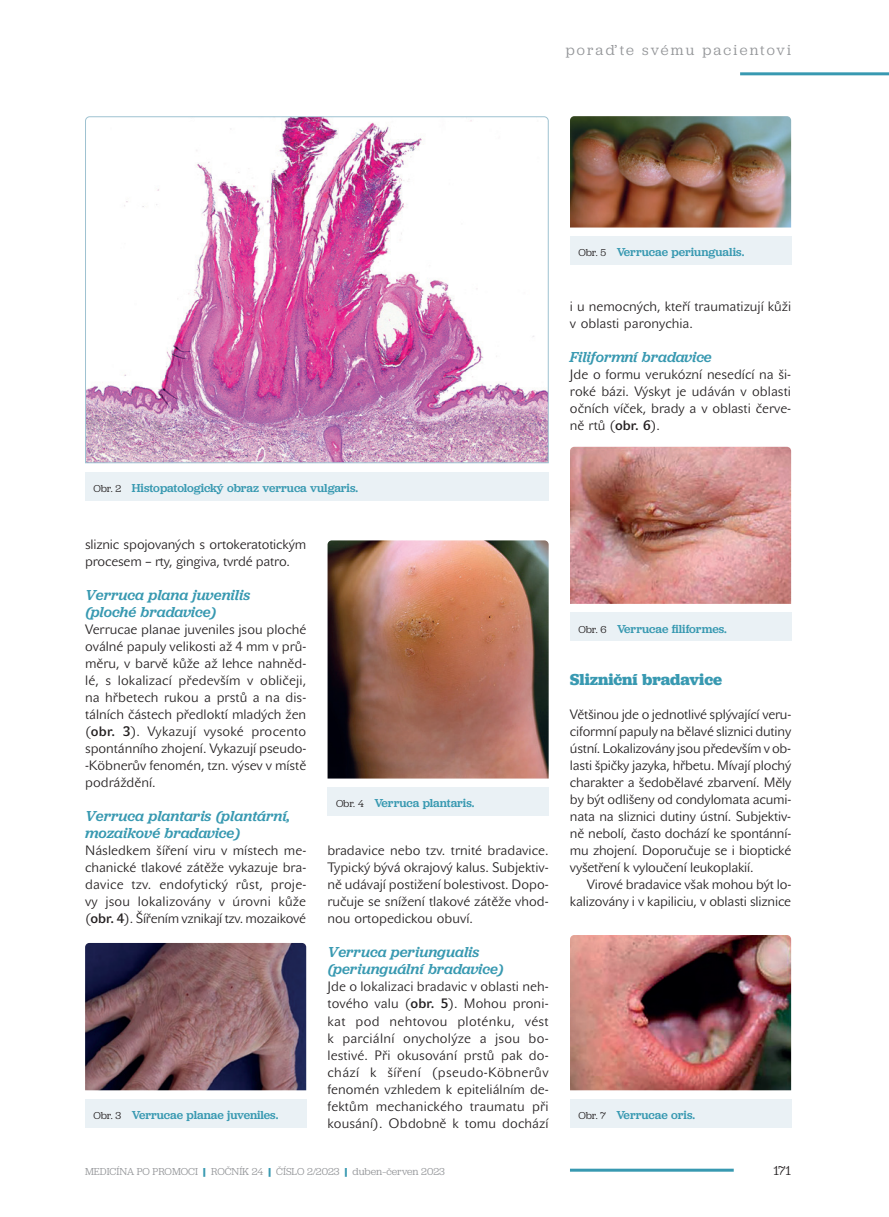
<style>
.page{position:relative;width:889px;height:1217px;background:#fff}
.page>*{position:absolute;margin:0;border:0;box-sizing:border-box;transform-origin:0 0}
.t1{font:700 16.5px "Jubilat";letter-spacing:-.005em;color:#3899b1}
.t2{font:italic 500 15px/17px "Jubilat";color:#3899b1}
.t3{font:15px "Jubilat";letter-spacing:.145em;color:#939598}
.t4{font:13.5px/17px "John Sans Lite Pro";color:#231f20;text-align:justify}
.t5{font:13.5px "Jubilat";color:#231f20}
.t6{font:500 12px "Jubilat";color:#3899b1}
.t7{font:10.5px "Jubilat";color:#939598}
.s1{font-weight:400;font-size:10.5px;color:#231f20}
.s2{font-weight:700}
.s3{font-weight:700;color:#3899b1}
</style>
<div class="page">
<hr style="left:570px;top:1168px;width:163px;height:3px;background:#3899b1">
<hr style="left:740px;top:72px;width:149px;height:3px;background:#3899b1">
<div style="left:85px;top:471px;width:464px;height:29px;background:#eaf1f5"></div>
<img style="left:85px;top:116px;width:464px;height:347px">
<div style="left:85px;top:1098px;width:221px;height:29px;background:#eaf1f5"></div>
<img style="left:85px;top:943px;width:221px;height:146px">
<div style="left:570px;top:236px;width:221px;height:29px;background:#eaf1f5"></div>
<img style="left:570px;top:116px;width:221px;height:111px">
<div style="left:570px;top:612px;width:221px;height:29px;background:#eaf1f5"></div>
<img style="left:570px;top:446px;width:221px;height:157px">
<div style="left:327px;top:786px;width:222px;height:29px;background:#eaf1f5"></div>
<img style="left:327px;top:540px;width:221px;height:238px">
<div style="left:570px;top:1098px;width:221px;height:29px;background:#eaf1f5"></div>
<img style="left:570px;top:935px;width:221px;height:154px">
<p class="t3" style="left:565px;top:41px;width:227px">poraďte svému pacientovi</p>
<p class="t6" style="left:578px;top:244px;width:167px"><span class="s1">Obr. 5</span> Verrucae periungualis.</p>
<p class="t4" style="left:570px;top:297px;width:223px">i u nemocných, kteří traumatizují kůži v oblasti paronychia.</p>
<p class="t2" style="left:570px;top:347px;width:143px">Filiformní bradavice</p>
<p class="t4" style="left:570px;top:365px;width:223px">Jde o formu verukózní nesedící na ši‑ roké bázi. Výskyt je udáván v oblasti očních víček, brady a v oblasti červe‑ ně rtů (<span class="s2">obr. 6</span>).</p>
<p class="t6" style="left:94px;top:480px;width:266px"><span class="s1">Obr. 2</span> Histopatologický obraz verruca vulgaris.</p>
<p class="t4" style="left:85px;top:535px;width:223px">sliznic spojovaných s ortokeratotickým procesem – rty, gingiva, tvrdé patro.</p>
<p class="t2" style="left:85px;top:586px;width:167px">Verruca plana juvenilis (ploché bradavice)</p>
<p class="t4" style="left:85px;top:620px;width:223px">Verrucae planae juveniles jsou ploché oválné papuly velikosti až 4 mm v prů‑ měru, v barvě kůže až lehce nahněd‑ lé, s lokalizací především v obličeji, na hřbetech rukou a prstů a na dis‑ tálních částech předloktí mladých žen (<span class="s2">obr. 3</span>). Vykazují vysoké procento spontánního zhojení. Vykazují pseudo‑ ‑Köbnerův fenomén, tzn. výsev v místě podráždění.</p>
<p class="t2" style="left:85px;top:807px;width:206px">Verruca plantaris (plantární, mozaikové bradavice)</p>
<p class="t4" style="left:85px;top:842px;width:223px">Následkem šíření viru v místech me‑ chanické tlakové zátěže vykazuje bra‑ davice tzv. endofytický růst, proje‑ vy jsou lokalizovány v úrovni kůže (<span class="s2">obr. 4</span>). Šířením vznikají tzv. mozaikové</p>
<p class="t4" style="left:327px;top:842px;width:223px">bradavice nebo tzv. trnité bradavice.<br>Typický bývá okrajový kalus. Subjektiv‑ ně udávají postižení bolestivost. Dopo‑ ručuje se snížení tlakové zátěže vhod‑ nou ortopedickou obuví.</p>
<p class="t2" style="left:327px;top:943px;width:178px">Verruca periungualis (periunguální bradavice)</p>
<p class="t4" style="left:327px;top:978px;width:223px">Jde o lokalizaci bradavic v oblasti neh‑ tového valu (<span class="s2">obr. 5</span>). Mohou proni‑ kat pod nehtovou ploténku, vést k parciální onycholýze a jsou bo‑ lestivé. Při okusování prstů pak do‑ chází k šíření (pseudo‑Köbnerův fenomén vzhledem k epiteliálním de‑ fektům mechanického traumatu při kousání). Obdobně k tomu dochází</p>
<p class="t6" style="left:336px;top:795px;width:140px"><span class="s1">Obr. 4</span> Verruca plantaris.</p>
<p class="t6" style="left:94px;top:1106px;width:186px"><span class="s1">Obr. 3</span> Verrucae planae juveniles.</p>
<p class="t6" style="left:578px;top:620px;width:150px"><span class="s1">Obr. 6</span> Verrucae filiformes.</p>
<p class="t1" style="left:570px;top:668px;width:153px">Slizniční bradavice</p>
<p class="t4" style="left:570px;top:705px;width:223px">Většinou jde o jednotlivé splývající veru‑ ciformní papuly na bělavé sliznici dutiny ústní. Lokalizovány jsou především v ob‑ lasti špičky jazyka, hřbetu. Mívají plochý charakter a šedobělavé zbarvení. Měly by být odlišeny od condylomata acumi‑ nata na sliznici dutiny ústní. Subjektiv‑ ně nebolí, často dochází ke spontánní‑ mu zhojení. Doporučuje se i bioptické vyšetření k vyloučení leukoplakií.</p>
<p class="t4" style="left:570px;top:876px;width:223px;text-align:right">Virové bradavice však mohou být lo‑ kalizovány i v kapiliciu, v oblasti sliznice</p>
<p class="t6" style="left:578px;top:1106px;width:118px"><span class="s1">Obr. 7</span> Verrucae oris.</p>
<p class="t7" style="left:85px;top:1164px;width:361px">MEDICÍNA PO PROMOCI <span class="s3">|</span> ROČNÍK 24 <span class="s3">|</span> ČÍSLO 2/2023 <span class="s3">|</span> duben–červen 2023</p>
<p class="t5" style="left:773px;top:1161px;width:19px">171</p>
</div>
